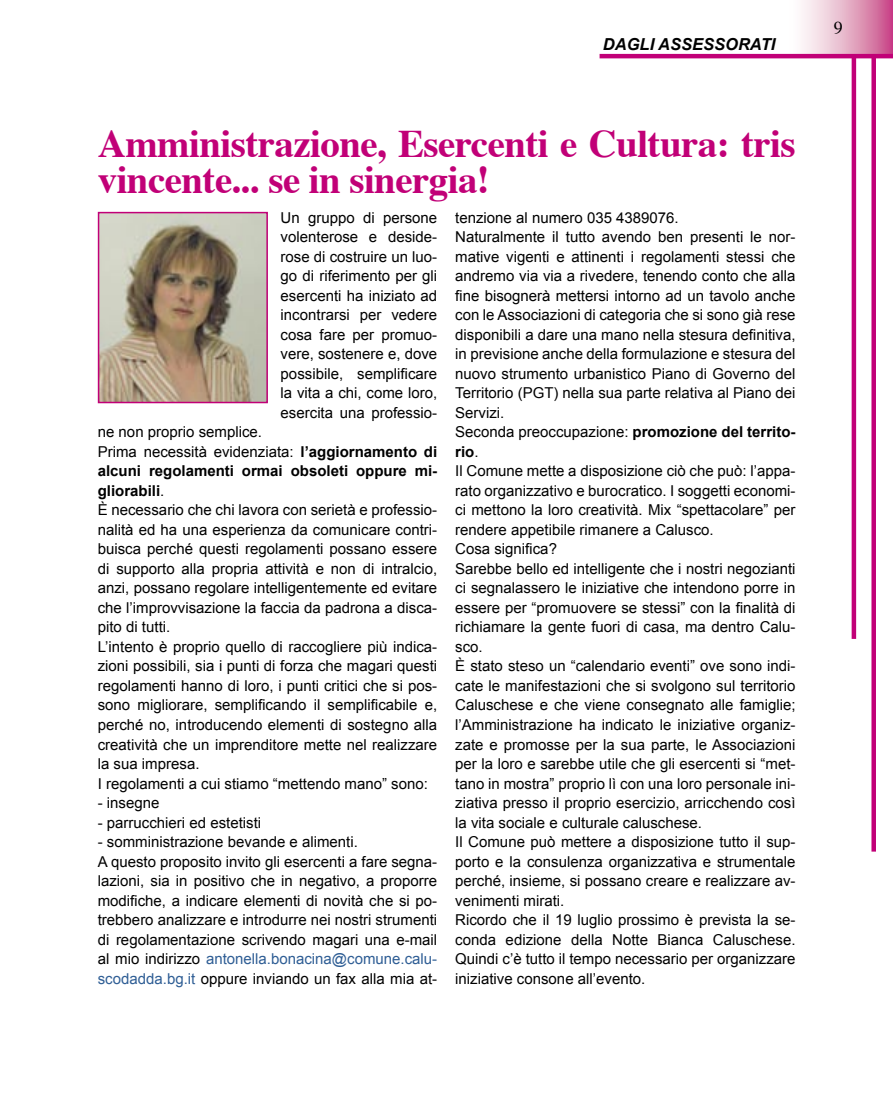
<style>
.page{position:relative;width:893px;height:1106px;background:#fff}
.page>*{position:absolute;margin:0;border:0;box-sizing:border-box;transform-origin:0 0}
.t1{font:700 39px/36px "Times";letter-spacing:-.015em;color:#c10077}
.t2{font:18px "Times";color:#000}
.t3{font:italic 700 16.5px "Arial";color:#000}
.t4{font:15px/19.5px "Arial";color:#000}
.s1{font-weight:700}
.s2{color:#2f5e95}
</style>
<div class="page">
<div style="left:871px;top:1px;width:5px;height:850px;background:#c10077"></div>
<hr style="left:852px;top:1px;width:4px;height:638px;background:#c10077">
<svg style="left:784px;top:0;width:109px;height:54px"></svg>
<hr style="left:600px;top:54px;width:293px;height:4px;background:#c10077">
<img style="left:101px;top:215px;width:164px;height:185px">
<div style="left:98px;top:212px;width:170px;height:191px;border:2px solid #c10077"></div>
<p class="t3" style="left:603px;top:35px;width:174px">DAGLI ASSESSORATI</p>
<h1 class="t1" style="left:98px;top:127px;width:699px">Amministrazione, Esercenti e Cultura: tris vincente... se in sinergia!</h1>
<p class="t4" style="left:281px;top:208px;width:158px;text-align:justify">Un gruppo di persone volenterose e deside&shy;rose di costruire un luo&shy;go di riferimento per gli esercenti ha iniziato ad incontrarsi per vedere cosa fare per promuo&shy;vere, sostenere e, dove possibile, semplificare la vita a chi, come loro, esercita una professio-</p>
<p class="t4" style="left:98px;top:422px;width:341px">ne non proprio semplice.<br>Prima necessità evidenziata: <span class="s1">l’aggiornamento di alcuni regolamenti ormai obsoleti oppure mi&shy;gliorabili</span>.<br>È necessario che chi lavora con serietà e professio&shy;nalità ed ha una esperienza da comunicare contri&shy;buisca perché questi regolamenti possano essere di supporto alla propria attività e non di intralcio, anzi, possano regolare intelligentemente ed evitare che l’improvvisazione la faccia da padrona a disca&shy;pito di tutti.<br>L’intento è proprio quello di raccogliere più indica&shy;zioni possibili, sia i punti di forza che magari questi regolamenti hanno di loro, i punti critici che si pos&shy;sono migliorare, semplificando il semplificabile e, perché no, introducendo elementi di sostegno alla creatività che un imprenditore mette nel realizzare la sua impresa.<br>I regolamenti a cui stiamo “mettendo mano” sono:</p>
<p class="t4" style="left:98px;top:793px;width:63px">- insegne</p>
<p class="t4" style="left:98px;top:812px;width:165px">- parrucchieri ed estetisti</p>
<p class="t4" style="left:98px;top:832px;width:341px">- somministrazione bevande e alimenti.<br>A questo proposito invito gli esercenti a fare segna&shy;lazioni, sia in positivo che in negativo, a proporre modifiche, a indicare elementi di novità che si po&shy;trebbero analizzare e introdurre nei nostri strumenti di regolamentazione scrivendo magari una e-mail al mio indirizzo <span class="s2">antonella.bonacina@comune.calu&shy;scodadda.bg.it</span> oppure inviando un fax alla mia at-</p>
<p class="t4" style="left:455px;top:208px;width:342px">tenzione al numero 035 4389076.<br>Naturalmente il tutto avendo ben presenti le nor&shy;mative vigenti e attinenti i regolamenti stessi che andremo via via a rivedere, tenendo conto che alla fine bisognerà mettersi intorno ad un tavolo anche con le Associazioni di categoria che si sono già rese disponibili a dare una mano nella stesura definitiva, in previsione anche della formulazione e stesura del nuovo strumento urbanistico Piano di Governo del Territorio (PGT) nella sua parte relativa al Piano dei Servizi.<br>Seconda preoccupazione: <span class="s1">promozione del territo&shy;rio</span>.<br>Il Comune mette a disposizione ciò che può: l’appa&shy;rato organizzativo e burocratico. I soggetti economi&shy;ci mettono la loro creatività. Mix “spettacolare” per rendere appetibile rimanere a Calusco.<br>Cosa significa?<br>Sarebbe bello ed intelligente che i nostri negozianti ci segnalassero le iniziative che intendono porre in essere per “promuovere se stessi” con la finalità di richiamare la gente fuori di casa, ma dentro Calu&shy;sco.<br>È stato steso un “calendario eventi” ove sono indi&shy;cate le manifestazioni che si svolgono sul territorio Caluschese e che viene consegnato alle famiglie; l’Amministrazione ha indicato le iniziative organiz&shy;zate e promosse per la sua parte, le Associazioni per la loro e sarebbe utile che gli esercenti si “met&shy;tano in mostra” proprio lì con una loro personale ini&shy;ziativa presso il proprio esercizio, arricchendo così la vita sociale e culturale caluschese.<br>Il Comune può mettere a disposizione tutto il sup&shy;porto e la consulenza organizzativa e strumentale perché, insieme, si possano creare e realizzare av&shy;venimenti mirati.<br>Ricordo che il 19 luglio prossimo è prevista la se&shy;conda edizione della Notte Bianca Caluschese.<br>Quindi c’è tutto il tempo necessario per organizzare iniziative consone all’evento.</p>
<p class="t2" style="left:834px;top:16px;width:10px">9</p>
</div>
